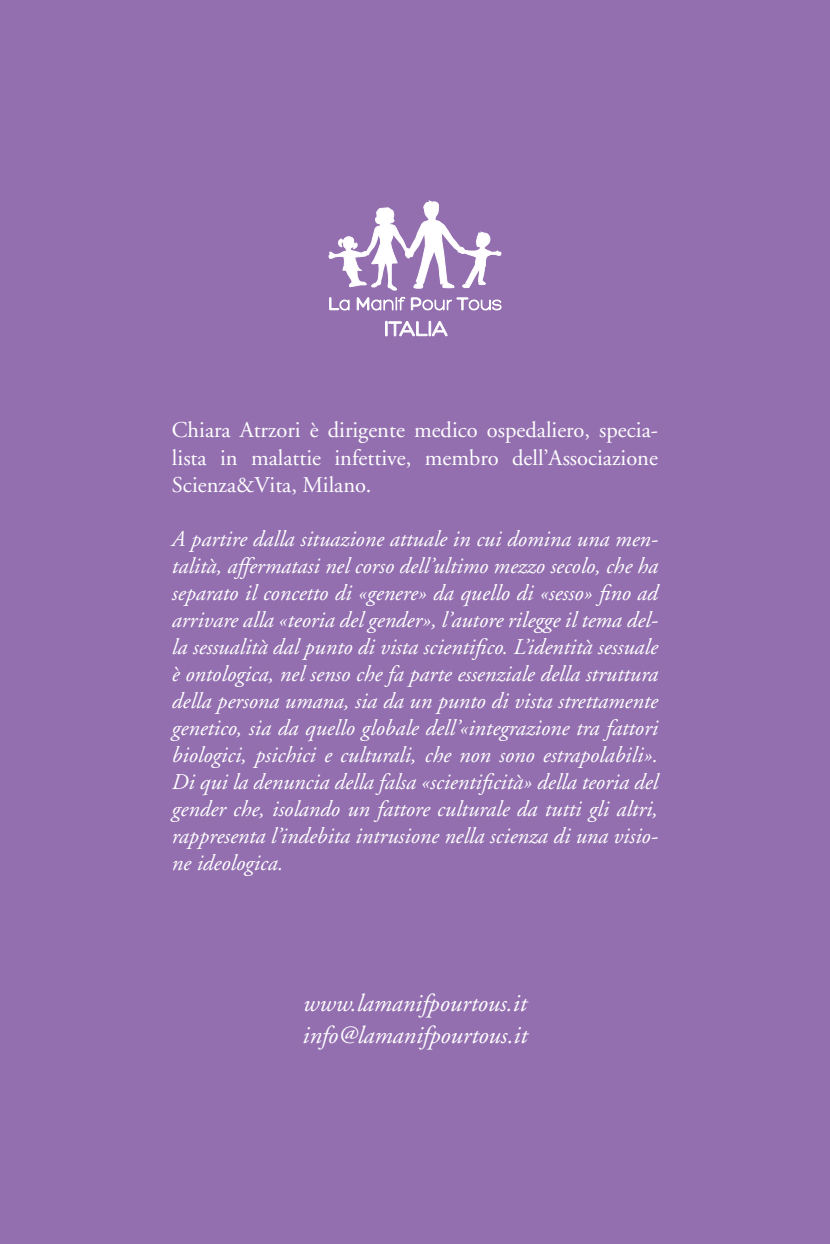
<style>
.page{position:relative;width:830px;height:1244px;background:#fff}
.page>*{position:absolute;margin:0;border:0;box-sizing:border-box;transform-origin:0 0}
.t1{font:italic 24.75px/31.5px "Adobe Garamond";color:#fff}
.t2{font:italic 22.5px/27px "Adobe Garamond";color:#fff;text-align:justify}
.t3{font:22.5px/27px "Adobe Garamond";color:#fff;text-align:justify}
</style>
<div class="page">
<div style="left:0;top:0;width:829px;height:1244px;background:#936fb0"></div>
<svg style="left:328px;top:201px;width:173px;height:90px"></svg>
<svg style="left:329px;top:297px;width:20px;height:13px"></svg>
<svg style="left:356px;top:297px;width:49px;height:13px"></svg>
<svg style="left:411px;top:297px;width:90px;height:14px"></svg>
<svg style="left:385px;top:321px;width:62px;height:15px"></svg>
<p class="t3" style="left:172px;top:417px;width:487px">Chiara Atrzori è dirigente medico ospedaliero, specia&shy;lista in malattie infettive, membro dell’Associazione Scienza&amp;Vita, Milano.</p>
<p class="t2" style="left:172px;top:526px;width:487px">A partire dalla situazione attuale in cui domina una men&shy;talità, affermatasi nel corso dell’ultimo mezzo secolo, che ha separato il concetto di «genere» da quello di «sesso» fino ad arrivare alla «teoria del gender», l’autore rilegge il tema del&shy;la sessualità dal punto di vista scientifico. L’identità sessuale è ontologica, nel senso che fa parte essenziale della struttura della persona umana, sia da un punto di vista strettamente genetico, sia da quello globale dell’«integrazione tra fattori biologici, psichici e culturali, che non sono estrapolabili».<br>Di qui la denuncia della falsa «scientificità» della teoria del gender che, isolando un fattore culturale da tutti gli altri, rappresenta l’indebita intrusione nella scienza di una visio&shy;ne ideologica.</p>
<p class="t1" style="left:302px;top:988px;width:226px">www.lamanifpourtous.it info@lamanifpourtous.it</p>
</div>
